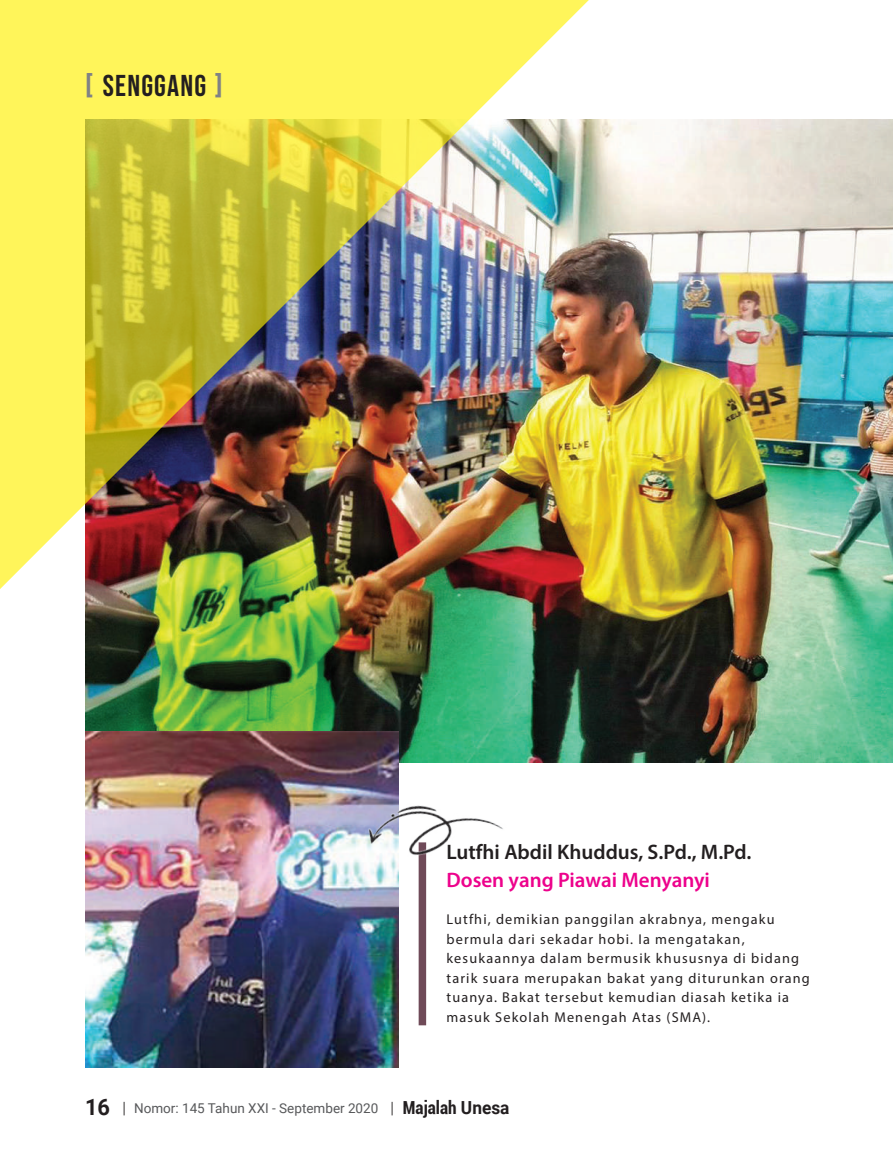
<style>
.page{position:relative;width:893px;height:1170px;background:#fff}
.page>*{position:absolute;margin:0;border:0;box-sizing:border-box;transform-origin:0 0}
.t1{font:30px "Bebas Neue";letter-spacing:.04em;color:#231f20}
.t2{font:600 21px "Myriad Pro";color:#231f20}
.t3{font:600 21px "Myriad Pro";color:#ed028c}
.t4{font:14.25px/19.5px "Myriad Pro";letter-spacing:.08em;color:#231f20}
.t5{font:13.5px "Roboto";color:#57585a}
.s1{color:#808285}
.s2{font-weight:700;font-size:22.5px;color:#231f20}
.s3{font-family:"Minion Pro";color:#231f20}
.s4{font-weight:700;font-stretch:condensed;font-size:18px;color:#231f20}
.s5{font-weight:700;font-size:18px;color:#231f20}
</style>
<div class="page">
<img style="left:85px;top:120px;width:808px;height:642px">
<img style="left:0;top:0;width:589px;height:589px">
<div style="left:419px;top:842px;width:7px;height:183px;background:#6f4a58"></div>
<img style="left:85px;top:732px;width:313px;height:335px">
<img style="left:355px;top:783px;width:148px;height:92px">
<h1 class="t1" style="left:85px;top:68px;width:139px"><span class="s1">[</span> SENGGANG <span class="s1">]</span></h1>
<h2 class="t2" style="left:446px;top:838px;width:306px">Lutfhi Abdil Khuddus, S.Pd., M.Pd.</h2>
<h2 class="t3" style="left:446px;top:866px;width:265px">Dosen yang Piawai Menyanyi</h2>
<p class="t4" style="left:446px;top:909px;width:365px">Lutfhi, demikian panggilan akrabnya, mengaku bermula dari sekadar hobi. Ia mengatakan, kesukaannya dalam bermusik khususnya di bidang tarik suara merupakan bakat yang diturunkan orang tuanya. Bakat tersebut kemudian diasah ketika ia masuk Sekolah Menengah Atas (SMA).</p>
<p class="t5" style="left:85px;top:1098px;width:426px"><span class="s2">16</span> <span class="s3">|</span> Nomor: 145 Tahun XXI - September 2020 <span class="s3">|</span> <span class="s4">Majalah</span> <span class="s5">Unesa</span></p>
</div>
